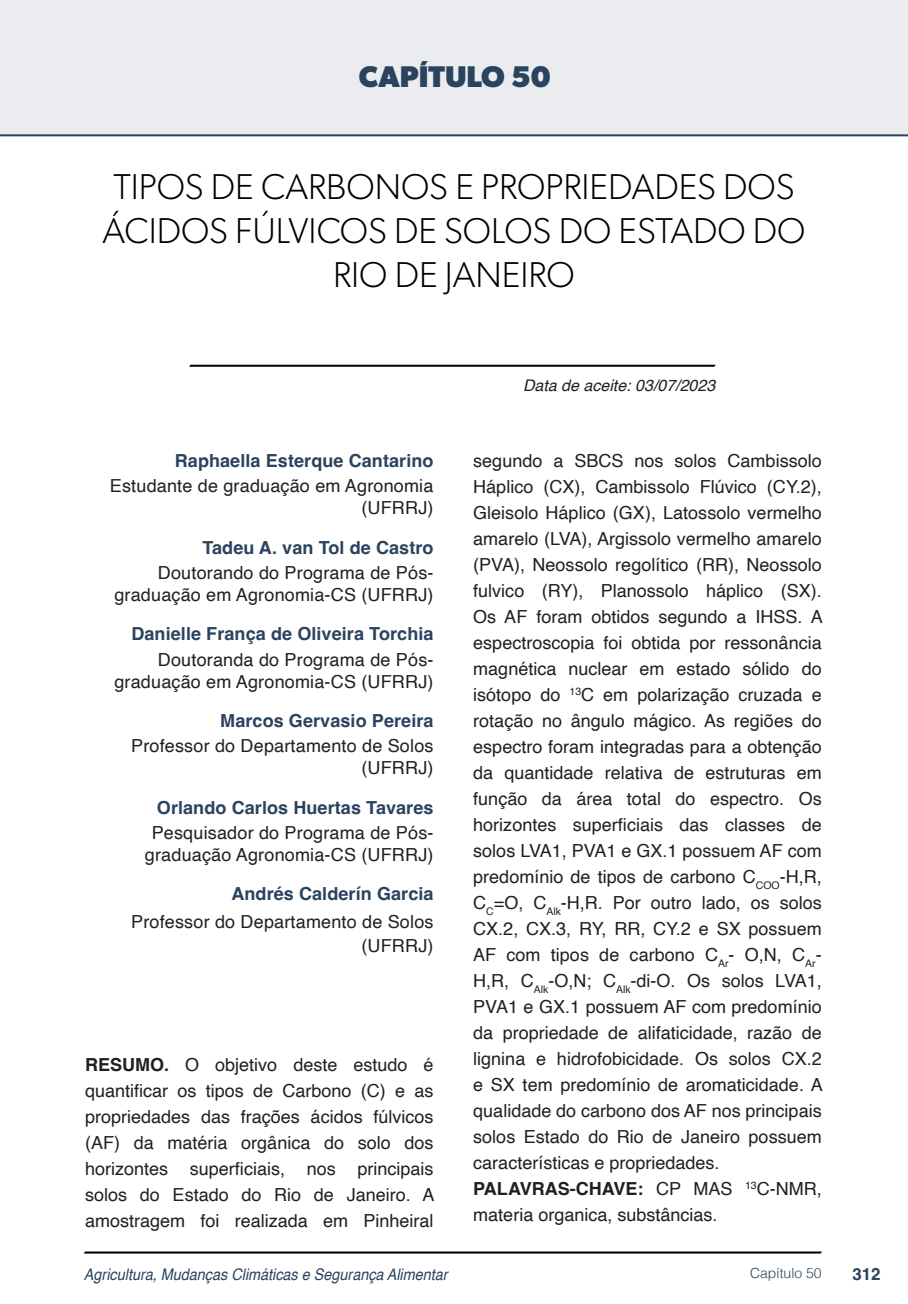
<style>
.page{position:relative;width:908px;height:1304px;background:#fff}
.page>*{position:absolute;margin:0;border:0;box-sizing:border-box;transform-origin:0 0}
.nome_artigos{font:300 36px/44px "Gibson";color:#000;text-align:center}
.capítulos{font:700 30px "Gibson";color:#2a435e}
.Resumos_e_PC_TXT{font:18px/26px "Helvetica";color:#231f20;text-align:justify}
.info_autores{font:18px/22px "Helvetica";letter-spacing:.01em;color:#231f20;text-align:right}
.nome_autores{font:700 18px "Helvetica";letter-spacing:.005em;color:#2a435e}
.t1{font:700 16.8px "Helvetica";color:#2a435e}
.t2{font:italic 16px "Helvetica";color:#2a435e;scale:.9 1}
.t3{font:italic 16px "Helvetica";color:#231f20}
.t4{font:300 14px "Helvetica";color:#2a435e}
.s1{font-weight:700}
</style>
<div class="page">
<svg style="left:84px;top:1251px;width:737px;height:3px;background:#515151"></svg>
<svg style="left:189px;top:364px;width:526px;height:3px;background:#4f4f4f"></svg>
<div style="left:0;top:0;width:907px;height:136px;background:#eaecef"></div>
<div style="left:44px;top:72px;width:68px;height:61px;background:#eaecef"></div>
<p class="capítulos" style="left:359px;top:58px;width:193px">CAPÍTULO 50</p>
<p class="nome_artigos" style="left:102px;top:164px;width:704px">TIPOS DE CARBONOS E PROPRIEDADES DOS<br>ÁCIDOS FÚLVICOS DE SOLOS DO ESTADO DO<br>RIO DE JANEIRO</p>
<p class="nome_autores" style="left:175px;top:450px;width:260px">Raphaella Esterque Cantarino</p>
<p class="info_autores" style="left:110px;top:476px;width:325px">Estudante de graduação em Agronomia (UFRRJ)</p>
<p class="nome_autores" style="left:202px;top:536px;width:232px">Tadeu A. van Tol de Castro</p>
<p class="info_autores" style="left:114px;top:562px;width:320px">Doutorando do Programa de Pós&shy;graduação em Agronomia-CS (UFRRJ)</p>
<p class="nome_autores" style="left:131px;top:623px;width:303px">Danielle França de Oliveira Torchia</p>
<p class="info_autores" style="left:114px;top:649px;width:320px">Doutoranda do Programa de Pós&shy;graduação em Agronomia-CS (UFRRJ)</p>
<p class="nome_autores" style="left:220px;top:710px;width:215px">Marcos Gervasio Pereira</p>
<p class="info_autores" style="left:131px;top:736px;width:304px">Professor do Departamento de Solos (UFRRJ)</p>
<p class="nome_autores" style="left:157px;top:796px;width:278px">Orlando Carlos Huertas Tavares</p>
<p class="info_autores" style="left:145px;top:822px;width:290px;text-align:center">Pesquisador do Programa de Pós&shy;graduação Agronomia-CS (UFRRJ)</p>
<p class="nome_autores" style="left:231px;top:883px;width:203px">Andrés Calderín Garcia</p>
<p class="info_autores" style="left:131px;top:910px;width:304px;line-height:24px">Professor do Departamento de Solos (UFRRJ)</p>
<p class="Resumos_e_PC_TXT" style="left:85px;top:1052px;width:351px"><span class="s1">RESUMO.</span> O objetivo deste estudo é quantificar os tipos de Carbono (C) e as propriedades das frações ácidos fúlvicos (AF) da matéria orgânica do solo dos horizontes superficiais, nos principais solos do Estado do Rio de Janeiro. A amostragem foi realizada em Pinheiral</p>
<p class="t3" style="left:523px;top:373px;width:194px">Data de aceite: 03/07/2023</p>
<p class="Resumos_e_PC_TXT" style="left:473px;top:448px;width:351px">segundo a SBCS nos solos Cambissolo Háplico (CX), Cambissolo Flúvico (CY.2), Gleisolo Háplico (GX), Latossolo vermelho amarelo (LVA), Argissolo vermelho amarelo (PVA), Neossolo regolítico (RR), Neossolo fulvico (RY), Planossolo háplico (SX).<br>Os AF foram obtidos segundo a IHSS. A espectroscopia foi obtida por ressonância magnética nuclear em estado sólido do isótopo do <sup>13</sup>C em polarização cruzada e rotação no ângulo mágico. As regiões do espectro foram integradas para a obtenção da quantidade relativa de estruturas em função da área total do espectro. Os horizontes superficiais das classes de solos LVA1, PVA1 e GX.1 possuem AF com predomínio de tipos de carbono C<sub>COO</sub>-H,R, C<sub>C</sub>=O, C<sub>Alk</sub>-H,R. Por outro lado, os solos CX.2, CX.3, RY, RR, CY.2 e SX possuem AF com tipos de carbono C<sub>Ar</sub>- O,N, C<sub>Ar</sub>-H,R, C<sub>Alk</sub>-O,N; C<sub>Alk</sub>-di-O. Os solos LVA1, PVA1 e GX.1 possuem AF com predomínio da propriedade de alifaticidade, razão de lignina e hidrofobicidade. Os solos CX.2 e SX tem predomínio de aromaticidade. A qualidade do carbono dos AF nos principais solos Estado do Rio de Janeiro possuem características e propriedades.</p>
<p class="Resumos_e_PC_TXT" style="left:473px;top:1176px;width:350px"><span class="s1">PALAVRAS-CHAVE:</span> CP MAS <sup>13</sup>C-NMR, materia organica, substâncias.</p>
<p class="t2" style="left:84px;top:1261px;width:405px">Agricultura, Mudanças Climáticas e Segurança Alimentar</p>
<p class="t4" style="left:749px;top:1261px;width:73px">Capítulo 50</p>
<p class="t1" style="left:851px;top:1264px;width:30px">312</p>
</div>
